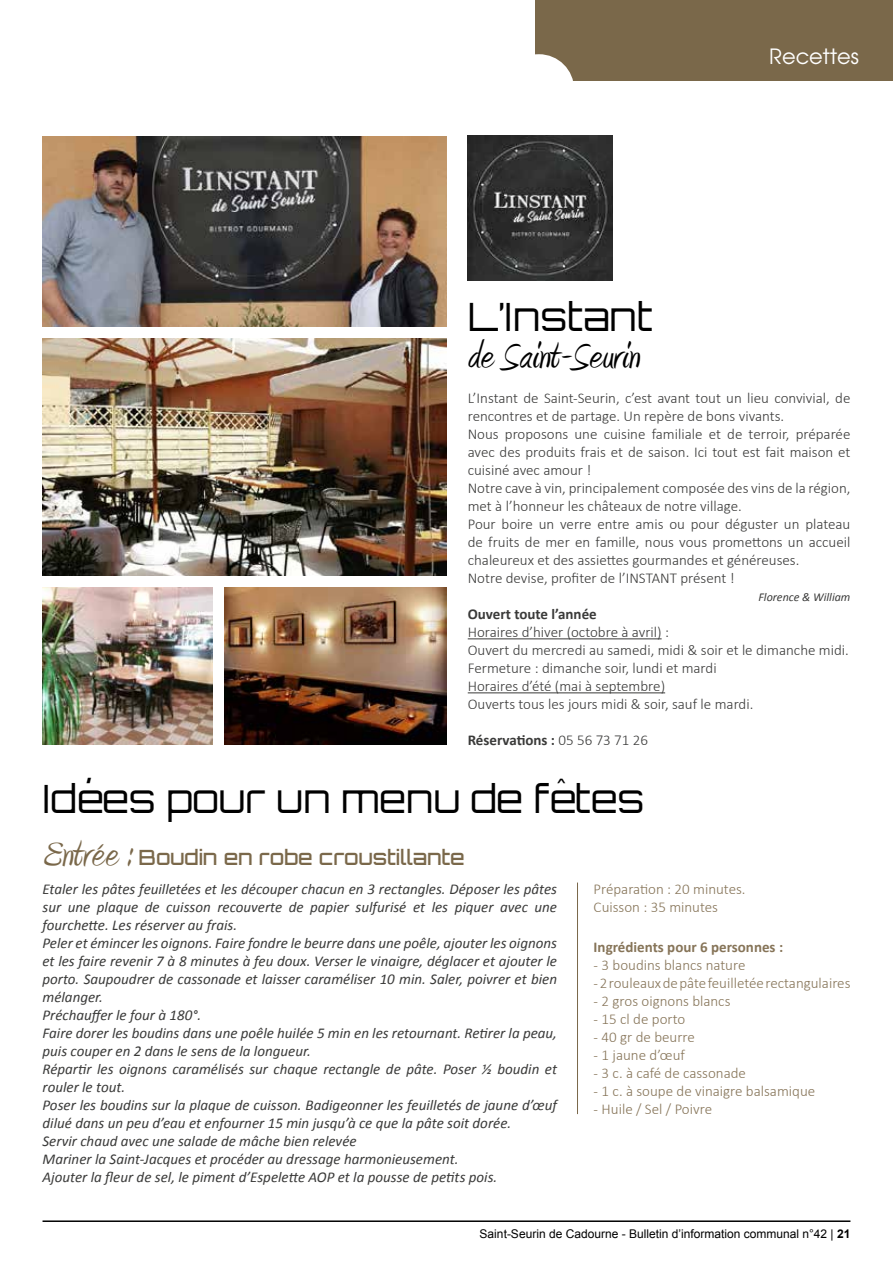
<style>
.page{position:relative;width:893px;height:1263px;background:#fff}
.page>*{position:absolute;margin:0;border:0;box-sizing:border-box;transform-origin:0 0}
.t1{font:45px "Amienne";color:#000}
.t2{font:300 39px "Orbitron";color:#000}
.t3{font:500 21px "Orbitron";color:#7a684a}
.t4{font:21px "Avant Garde";color:#fff}
.t5{font:italic 15px/18px "Calibri";color:#3a3a39}
.t6{font:300 15px/18px "Calibri";color:#3a3a39}
.t7{font:300 15px/18px "Calibri";color:#867458}
.t8{font:700 15px "Calibri";color:#3a3a39}
.t9{font:700 15px "Calibri";color:#867458}
.t10{font:12px "Arial";color:#000}
.t11{font:italic 12px "Calibri";color:#3a3a39}
.s1{font-weight:300}
.s2{font-family:"Amienne";font-weight:400;font-size:45px}
.s3{font-weight:700}
</style>
<div class="page">
<hr style="left:43px;top:1220px;width:807px;height:2px;background:#000">
<div style="left:536px;top:0;width:357px;height:81px;background:#7a684a"></div>
<div style="left:504px;top:54px;width:70px;height:70px;background:#fff;border-radius:50%"></div>
<img style="left:43px;top:136px;width:403px;height:191px">
<img style="left:43px;top:587px;width:170px;height:157px">
<img style="left:224px;top:587px;width:222px;height:157px">
<hr style="left:577px;top:882px;width:1px;height:232px;background:#7a684a">
<img style="left:43px;top:338px;width:403px;height:238px">
<hr style="left:468px;top:638px;width:194px;height:1px;background:#3a3a39">
<hr style="left:468px;top:692px;width:197px;height:1px;background:#3a3a39">
<img style="left:468px;top:136px;width:144px;height:145px">
<h3 class="t4" style="left:769px;top:43px;width:91px">Recettes</h3>
<h2 class="t2" style="left:468px;top:291px;width:186px">L’Instant</h2>
<h1 class="t1" style="left:468px;top:336px;width:174px">de Saint-Seurin</h1>
<p class="t6" style="left:468px;top:389px;width:384px">L’Instant de Saint-Seurin, c’est avant tout un lieu convivial, de rencontres et de partage. Un repère de bons vivants.<br>Nous proposons une cuisine familiale et de terroir, préparée avec des produits frais et de saison. Ici tout est fait maison et cuisiné avec amour !<br>Notre cave à vin, principalement composée des vins de la région, met à l’honneur les châteaux de notre village.<br>Pour boire un verre entre amis ou pour déguster un plateau de fruits de mer en famille, nous vous promettons un accueil chaleureux et des assiettes gourmandes et généreuses.<br>Notre devise, profiter de l’INSTANT présent !</p>
<p class="t11" style="left:758px;top:589px;width:94px">Florence &amp; William</p>
<p class="t8" style="left:468px;top:604px;width:130px">Ouvert toute l’année</p>
<p class="t6" style="left:468px;top:623px;width:383px">Horaires d’hiver (octobre à avril) :<br>Ouvert du mercredi au samedi, midi &amp; soir et le dimanche midi.<br>Fermeture : dimanche soir, lundi et mardi<br>Horaires d’été (mai à septembre)<br>Ouverts tous les jours midi &amp; soir, sauf le mardi.</p>
<p class="t8" style="left:468px;top:730px;width:182px">Réservations : <span class="s1">05 56 73 71 26</span></p>
<h2 class="t2" style="left:43px;top:773px;width:603px">Idées pour un menu de fêtes</h2>
<h3 class="t3" style="left:43px;top:844px;width:424px"><span class="s2">Entrée :</span> Boudin en robe croustillante</h3>
<p class="t5" style="left:43px;top:880px;width:516px">Etaler les pâtes feuilletées et les découper chacun en 3 rectangles. Déposer les pâtes sur une plaque de cuisson recouverte de papier sulfurisé et les piquer avec une fourchette. Les réserver au frais.<br>Peler et émincer les oignons. Faire fondre le beurre dans une poêle, ajouter les oignons et les faire revenir 7 à 8 minutes à feu doux. Verser le vinaigre, déglacer et ajouter le porto. Saupoudrer de cassonade et laisser caraméliser 10 min. Saler, poivrer et bien mélanger.<br>Préchauffer le four à 180°.<br>Faire dorer les boudins dans une poêle huilée 5 min en les retournant. Retirer la peau, puis couper en 2 dans le sens de la longueur.<br>Répartir les oignons caramélisés sur chaque rectangle de pâte. Poser ½ boudin et rouler le tout.<br>Poser les boudins sur la plaque de cuisson. Badigeonner les feuilletés de jaune d’œuf dilué dans un peu d’eau et enfourner 15 min jusqu’à ce que la pâte soit dorée.<br>Servir chaud avec une salade de mâche bien relevée<br>Mariner la Saint-Jacques et procéder au dressage harmonieusement.<br>Ajouter la fleur de sel, le piment d’Espelette AOP et la pousse de petits pois.</p>
<p class="t7" style="left:594px;top:880px;width:153px">Préparation : 20 minutes.<br>Cuisson : 35 minutes</p>
<p class="t9" style="left:594px;top:937px;width:191px">Ingrédients pour 6 personnes :</p>
<p class="t7" style="left:594px;top:956px;width:153px">- 3 boudins blancs nature</p>
<p class="t7" style="left:594px;top:974px;width:258px">- 2 rouleaux de pâte feuilletée rectangulaires</p>
<p class="t7" style="left:594px;top:992px;width:138px">- 2 gros oignons blancs</p>
<p class="t7" style="left:594px;top:1010px;width:93px">- 15 cl de porto</p>
<p class="t7" style="left:594px;top:1028px;width:103px">- 40 gr de beurre</p>
<p class="t7" style="left:594px;top:1046px;width:93px">- 1 jaune d’œuf</p>
<p class="t7" style="left:594px;top:1064px;width:154px">- 3 c. à café de cassonade</p>
<p class="t7" style="left:594px;top:1082px;width:223px">- 1 c. à soupe de vinaigre balsamique</p>
<p class="t7" style="left:594px;top:1100px;width:120px">- Huile / Sel / Poivre</p>
<p class="t10" style="left:480px;top:1225px;width:372px">Saint-Seurin de Cadourne - Bulletin d’information communal n°42 | <span class="s3">21</span></p>
</div>
